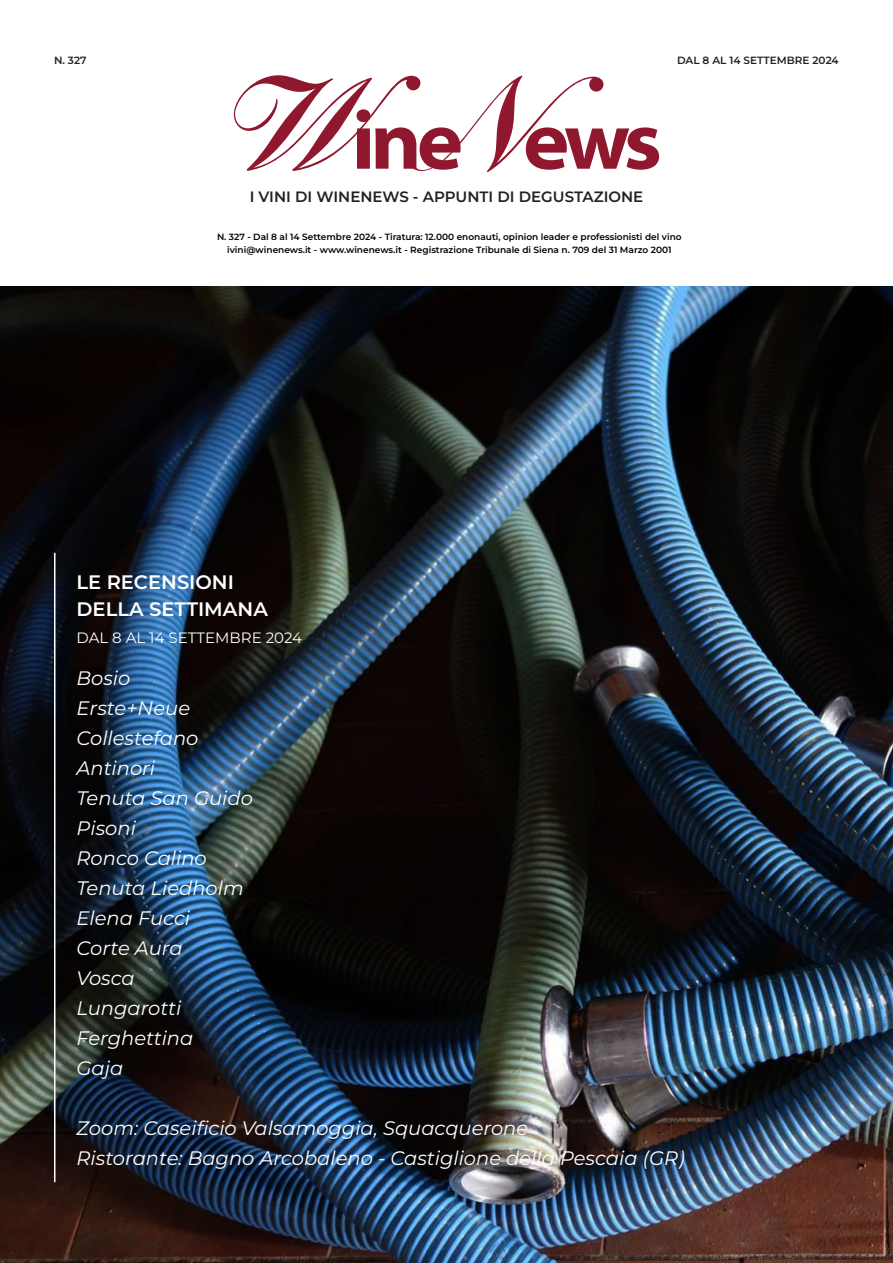
<style>
.page{position:relative;width:893px;height:1263px;background:#fff}
.page>*{position:absolute;margin:0;border:0;box-sizing:border-box;transform-origin:0 0}
.t1{font:italic 19.5px/30px "Montserrat";color:#fff}
.t2{font:600 19.5px/27px "Montserrat";color:#fff}
.t3{font:600 15px "Montserrat";color:#202326}
.t4{font:15px "Montserrat";color:#fff}
.t5{font:600 10.5px "Montserrat";color:#202326}
.t6{font:600 9px/13.5px "Montserrat";color:#000;text-align:center}
</style>
<div class="page">
<img style="left:0;top:286px;width:893px;height:976px">
<svg style="left:234px;top:75px;width:425px;height:98px"></svg>
<hr style="left:54px;top:553px;width:2px;height:629px;background:#fff">
<p class="t5" style="left:54px;top:54px;width:34px">N. 327</p>
<p class="t5" style="left:677px;top:54px;width:163px">DAL 8 AL 14 SETTEMBRE 2024</p>
<p class="t3" style="left:250px;top:187px;width:395px">I VINI DI WINENEWS - APPUNTI DI DEGUSTAZIONE</p>
<p class="t6" style="left:217px;top:230px;width:466px">N. 327 - Dal 8 al 14 Settembre 2024 - Tiratura: 12.000 enonauti, opinion leader e professionisti del vino ivini@winenews.it - www.winenews.it - Registrazione Tribunale di Siena n. 709 del 31 Marzo 2001</p>
<p class="t2" style="left:77px;top:568px;width:193px">LE RECENSIONI<br>DELLA SETTIMANA</p>
<p class="t4" style="left:77px;top:628px;width:227px">DAL 8 AL 14 SETTEMBRE 2024</p>
<p class="t1" style="left:77px;top:663px;width:178px">Bosio<br>Erste+Neue<br>Collestefano<br>Antinori<br>Tenuta San Guido<br>Pisoni<br>Ronco Calino<br>Tenuta Liedholm<br>Elena Fucci<br>Corte Aura<br>Vosca<br>Lungarotti<br>Ferghettina<br>Gaja</p>
<p class="t1" style="left:77px;top:1113px;width:610px">Zoom: Caseificio Valsamoggia, Squacquerone<br>Ristorante: Bagno Arcobaleno - Castiglione della Pescaia (GR)</p>
</div>
